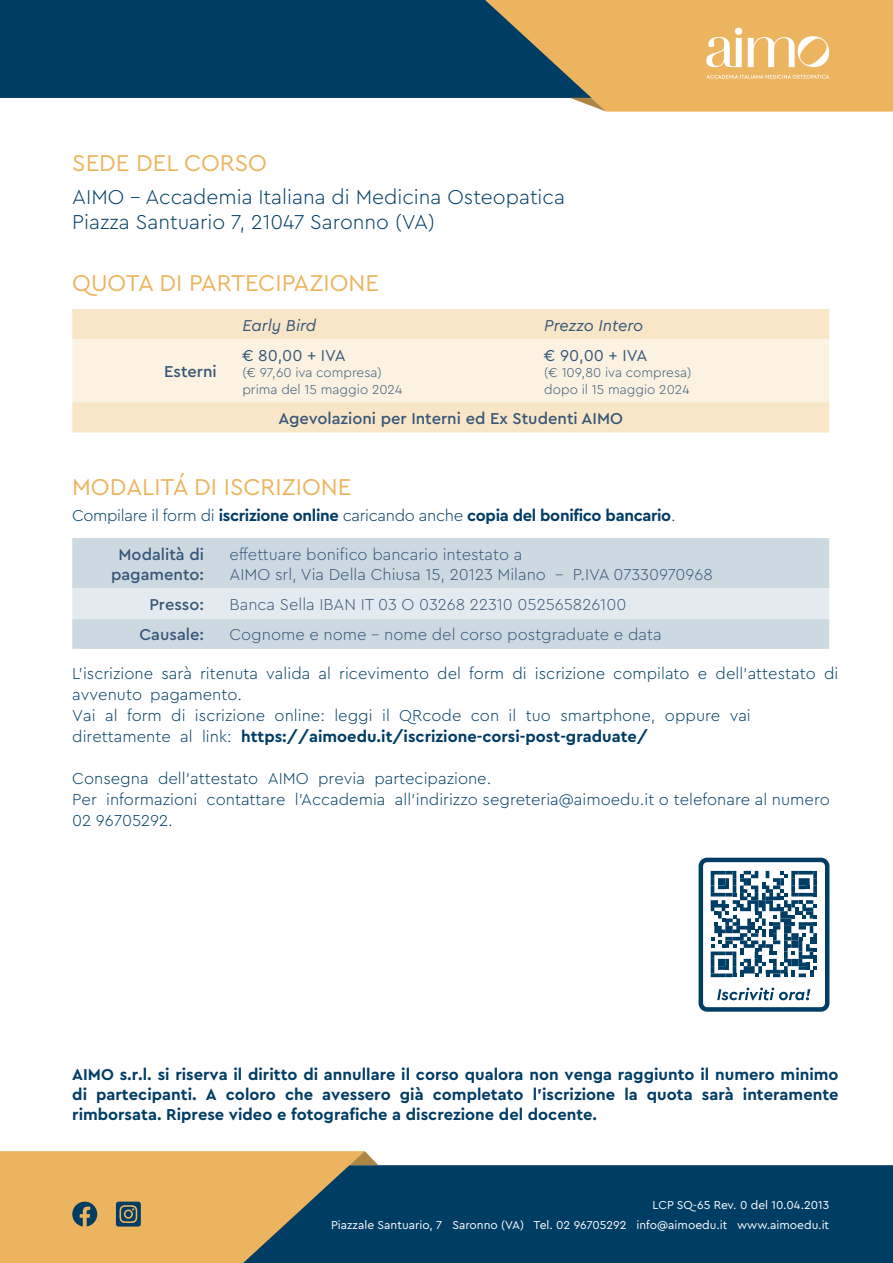
<style>
.page{position:relative;width:893px;height:1263px;background:#fff}
.page>*{position:absolute;margin:0;border:0;box-sizing:border-box;transform-origin:0 0}
.t1{font:24px "Cera Pro";color:#edb45f}
.t2{font:300 21px/25.2px "Cera Pro";color:#003d65}
.t3{font:300 16.5px/21px "Cera Pro";color:#003d65}
.t4{font:700 16.5px/19.8px "Cera Pro";color:#003d65;text-align:justify}
.t5{font:300 16.5px/19.8px "Cera Pro";color:#385777}
.t6{font:500 16.5px/19.8px "Cera Pro";color:#385777;text-align:center}
.t7{font:700 16.5px "Cera Pro";letter-spacing:-.02em;color:#003d65}
.t8{font:italic 16.5px "Cera Pro";color:#385777}
.t9{font:16.5px "Cera Pro";color:#385777}
.t10{font:300 13.5px/16.2px "Cera Pro";color:#385777}
.t11{font:12px "Cera Pro";color:#fff}
.s1{font-weight:300}
.s2{font-weight:700}
</style>
<div class="page">
<div style="left:0;top:0;width:893px;height:98px;background:#003d65"></div>
<div style="left:378px;top:1165px;width:515px;height:98px;background:#003d65"></div>
<svg style="left:485px;top:0;width:408px;height:112px;fill:#edb45f"></svg>
<svg style="left:706px;top:28px;width:36px;height:39px"></svg>
<svg style="left:748px;top:36px;width:81px;height:31px;background:#f3cd95"></svg>
<svg style="left:706px;top:75px;width:123px;height:4px"></svg>
<svg style="left:570px;top:98px;width:36px;height:14px"></svg>
<svg style="left:0;top:1151px;width:378px;height:112px;background:#bb9b60"></svg>
<div style="left:72px;top:538px;width:757px;height:111px;background:#cdd9e1"></div>
<div style="left:72px;top:588px;width:757px;height:30px;background:#e4ebf0"></div>
<div style="left:72px;top:309px;width:757px;height:123px;background:#f9e6c8"></div>
<div style="left:72px;top:339px;width:757px;height:63px;background:#fbf2e1"></div>
<svg style="left:711px;top:871px;width:106px;height:106px"></svg>
<div style="left:699px;top:858px;width:130px;height:154px;border:4px solid #003d65;border-radius:6px"></div>
<svg style="left:717px;top:987px;width:93px;height:13px"></svg>
<h1 class="t1" style="left:72px;top:147px;width:196px">SEDE DEL CORSO</h1>
<p class="t2" style="left:72px;top:183px;width:494px">AIMO - Accademia Italiana di Medicina Osteopatica<br>Piazza Santuario 7, 21047 Saronno (VA)</p>
<h1 class="t1" style="left:72px;top:267px;width:308px">QUOTA DI PARTECIPAZIONE</h1>
<p class="t8" style="left:242px;top:314px;width:75px">Early Bird</p>
<p class="t8" style="left:544px;top:314px;width:101px">Prezzo Intero</p>
<p class="t6" style="left:164px;top:361px;width:54px">Esterni</p>
<p class="t9" style="left:544px;top:345px;width:104px">€ 90,00 + IVA</p>
<p class="t10" style="left:544px;top:364px;width:149px">(€ 109,80 iva compresa) dopo il 15 maggio 2024</p>
<p class="t6" style="left:278px;top:408px;width:346px">Agevolazioni per Interni ed Ex Studenti AIMO</p>
<p class="t9" style="left:242px;top:345px;width:105px">€ 80,00 + IVA</p>
<p class="t10" style="left:242px;top:364px;width:161px">(€ 97,60 iva compresa) prima del 15 maggio 2024</p>
<h1 class="t1" style="left:72px;top:471px;width:281px">MODALITÁ DI ISCRIZIONE</h1>
<p class="t7" style="left:72px;top:504px;width:605px"><span class="s1">Compilare il form di</span> iscrizione online <span class="s1">caricando anche</span> copia del bonifico bancario<span class="s1">.</span></p>
<p class="t6" style="left:111px;top:544px;width:95px">Modalità di pagamento:</p>
<p class="t5" style="left:230px;top:544px;width:485px">effettuare bonifico bancario intestato a<br>AIMO srl, Via Della Chiusa 15, 20123 Milano - P.IVA 07330970968</p>
<p class="t6" style="left:149px;top:594px;width:56px">Presso:</p>
<p class="t5" style="left:230px;top:594px;width:398px">Banca Sella IBAN IT 03 O 03268 22310 052565826100</p>
<p class="t6" style="left:139px;top:624px;width:66px">Causale:</p>
<p class="t5" style="left:230px;top:624px;width:434px">Cognome e nome – nome del corso postgraduate e data</p>
<p class="t3" style="left:72px;top:662px;width:768px">L’iscrizione sarà ritenuta valida al ricevimento del form di iscrizione compilato e dell'attestato di avvenuto pagamento.<br>Vai al form di iscrizione online: leggi il QRcode con il tuo smartphone, oppure vai direttamente al link: <span class="s2">https://aimoedu.it/iscrizione-corsi-post-graduate/</span></p>
<p class="t3" style="left:72px;top:767px;width:759px">Consegna dell'attestato AIMO previa partecipazione.<br>Per informazioni contattare l’Accademia all’indirizzo segreteria@aimoedu.it o telefonare al numero<br>02 96705292.</p>
<p class="t4" style="left:72px;top:1064px;width:768px">AIMO s.r.l. si riserva il diritto di annullare il corso qualora non venga raggiunto il numero minimo di partecipanti. A coloro che avessero già completato l’iscrizione la quota sarà interamente rimborsata. Riprese video e fotografiche a discrezione del docente.</p>
<p class="t11" style="left:652px;top:1197px;width:178px">LCP SQ-65 Rev. 0 del 10.04.2013</p>
<p class="t11" style="left:331px;top:1216px;width:500px">Piazzale Santuario, 7 Saronno (VA) Tel. 02 96705292 info@aimoedu.it www.aimoedu.it</p>
</div>
